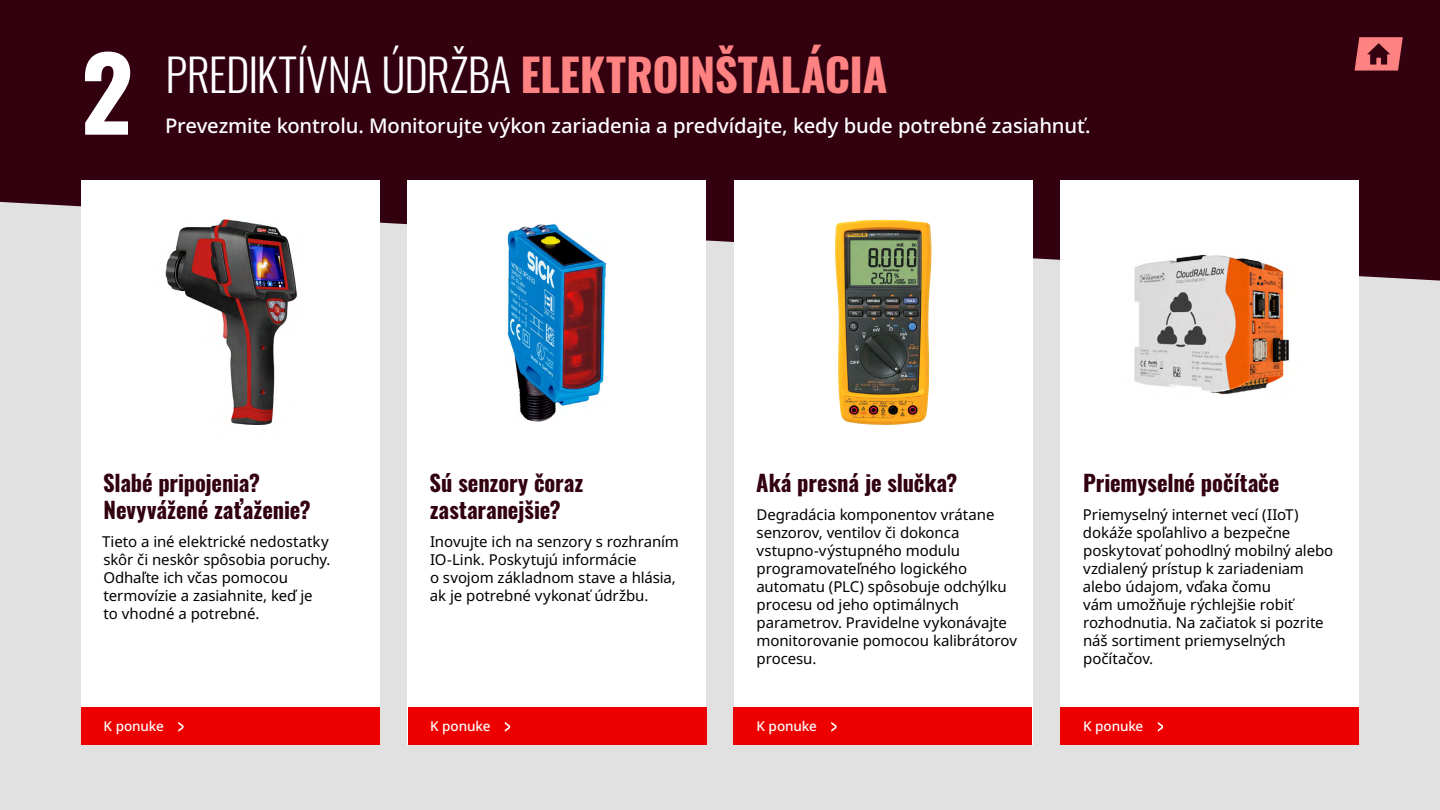
<style>
.page{position:relative;width:1440px;height:810px;background:#e1e1e1}
.page>*{position:absolute;margin:0;border:0;box-sizing:border-box;transform-origin:0 0}
.t1{font:700 101.25px "Oswald";color:#fff}
.t2{font:300 45px "Oswald";letter-spacing:-.015em;color:#fff}
.t3{font:700 22.5px/27px "Oswald";letter-spacing:-.005em;color:#32000f}
.t4{font:500 20.25px "Noto Sans";letter-spacing:-.01em;color:#fff}
.t5{font:15px/18px "Noto Sans";letter-spacing:-.005em;color:#000}
.t6{font:500 13.5px "Noto Sans";letter-spacing:-.01em;color:#fff}
.s1{font-weight:700;color:#ff8282}
</style>
<div class="page">
<div style="left:0;top:0;width:1440px;height:281px;background:#32000f"></div>
<div style="left:81px;top:180px;width:299px;height:565px;background:#fff"></div>
<div style="left:1060px;top:180px;width:299px;height:565px;background:#fff"></div>
<div style="left:734px;top:180px;width:298px;height:565px;background:#fff"></div>
<div style="left:408px;top:180px;width:298px;height:565px;background:#fff"></div>
<div style="left:81px;top:707px;width:299px;height:38px;background:#ef0000"></div>
<div style="left:408px;top:707px;width:298px;height:38px;background:#ef0000"></div>
<div style="left:734px;top:707px;width:298px;height:38px;background:#ef0000"></div>
<div style="left:1060px;top:707px;width:299px;height:38px;background:#ef0000"></div>
<img style="left:165px;top:219px;width:132px;height:206px">
<img style="left:1134px;top:254px;width:155px;height:141px">
<img style="left:508px;top:224px;width:98px;height:197px">
<img style="left:835px;top:220px;width:97px;height:205px">
<svg style="left:178px;top:722px;width:6px;height:10px"></svg>
<svg style="left:505px;top:722px;width:5px;height:10px"></svg>
<svg style="left:831px;top:722px;width:6px;height:10px"></svg>
<svg style="left:1158px;top:722px;width:5px;height:10px"></svg>
<svg style="left:1355px;top:37px;width:48px;height:34px;background:#c55d61"></svg>
<h1 class="t1" style="left:81px;top:41px;width:54px">2</h1>
<h2 class="t2" style="left:165px;top:35px;width:724px">PREDIKTÍVNA ÚDRŽBA <span class="s1">ELEKTROINŠTALÁCIA</span></h2>
<h3 class="t4" style="left:165px;top:112px;width:927px">Prevezmite kontrolu. Monitorujte výkon zariadenia a predvídajte, kedy bude potrebné zasiahnuť.</h3>
<h3 class="t3" style="left:103px;top:471px;width:209px">Slabé pripojenia?<br>Nevyvážené zaťaženie?</h3>
<p class="t5" style="left:102px;top:533px;width:230px">Tieto a iné elektrické nedostatky skôr či neskôr spôsobia poruchy.<br>Odhaľte ich včas pomocou termovízie a zasiahnite, keď je<br>to vhodné a potrebné.</p>
<h3 class="t3" style="left:430px;top:471px;width:155px">Sú senzory čoraz zastaranejšie?</h3>
<p class="t5" style="left:430px;top:533px;width:250px">Inovujte ich na senzory s rozhraním IO-Link. Poskytujú informácie<br>o svojom základnom stave a hlásia, ak je potrebné vykonať údržbu.</p>
<h3 class="t3" style="left:756px;top:471px;width:203px">Aká presná je slučka?</h3>
<p class="t5" style="left:756px;top:506px;width:262px">Degradácia komponentov vrátane senzorov, ventilov či dokonca vstupno-výstupného modulu programovateľného logického automatu (PLC) spôsobuje odchýlku procesu od jeho optimálnych parametrov. Pravidelne vykonávajte monitorovanie pomocou kalibrátorov procesu.</p>
<h3 class="t3" style="left:1083px;top:471px;width:198px">Priemyselné počítače</h3>
<p class="t5" style="left:1083px;top:506px;width:252px">Priemyselný internet vecí (IIoT) dokáže spoľahlivo a bezpečne poskytovať pohodlný mobilný alebo vzdialený prístup k zariadeniam alebo údajom, vďaka čomu<br>vám umožňuje rýchlejšie robiť rozhodnutia. Na začiatok si pozrite náš sortiment priemyselných počítačov.</p>
<p class="t6" style="left:104px;top:717px;width:62px">K ponuke</p>
<p class="t6" style="left:430px;top:717px;width:62px">K ponuke</p>
<p class="t6" style="left:757px;top:717px;width:62px">K ponuke</p>
<p class="t6" style="left:1083px;top:717px;width:62px">K ponuke</p>
</div>
